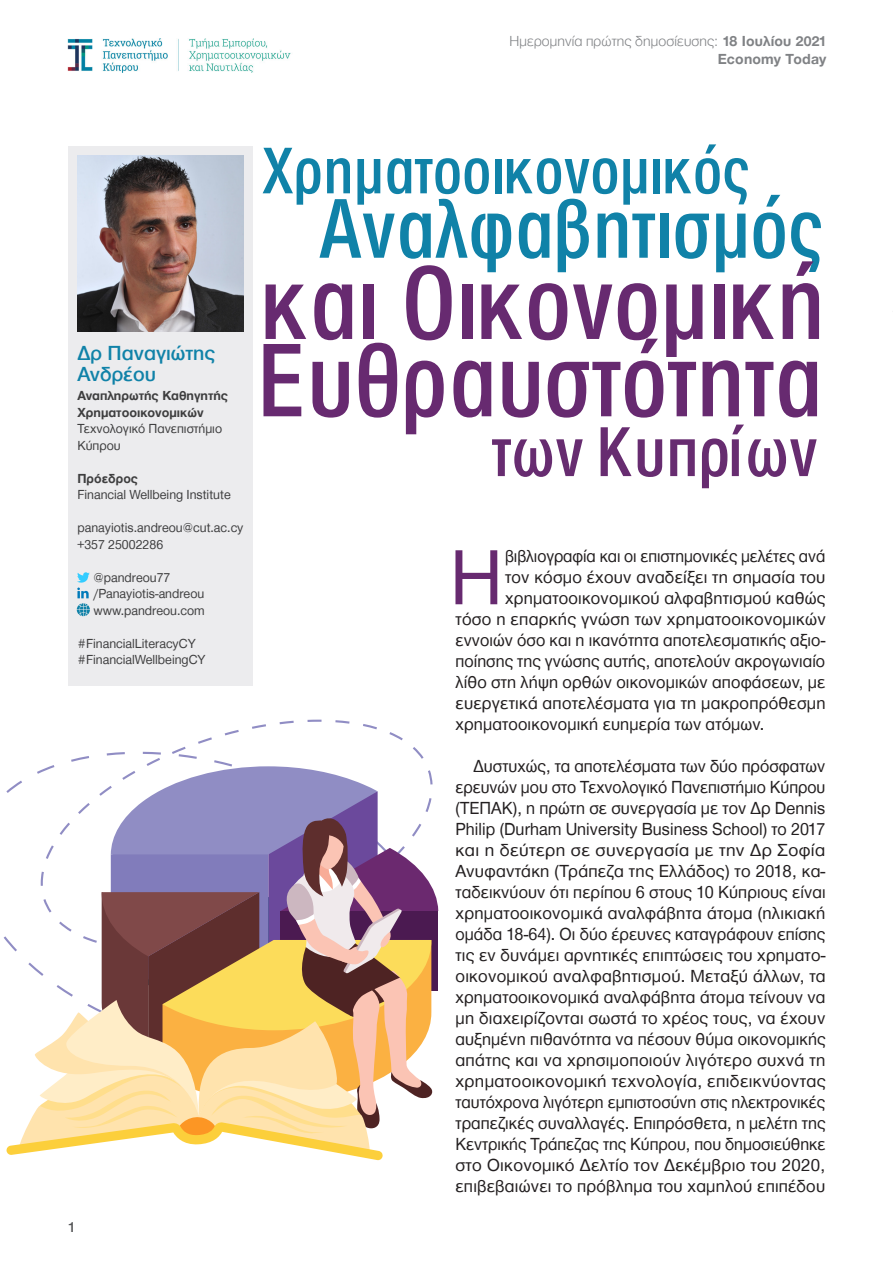
<style>
.page{position:relative;width:893px;height:1263px;background:#fff}
.page>*{position:absolute;margin:0;border:0;box-sizing:border-box;transform-origin:0 0}
.t1{font:condensed 102.45px "Helvetica Neue Condensed";letter-spacing:-.01em;color:#672a70;scale:.95 1}
.t2{font:condensed 82.95px "Helvetica Neue Condensed";letter-spacing:-.01em;color:#1082a8;scale:.95 1}
.t3{font:81px "Helvetica Neue Greek";color:#672a70}
.t4{font:condensed 69.15px "Helvetica Neue Condensed";letter-spacing:-.01em;color:#672c70;scale:.95 1}
.t5{font:condensed 64.5px "Helvetica Neue Condensed";letter-spacing:-.01em;color:#1082a8;scale:.95 1}
.t6{font:500 21px "Helvetica Neue Greek";color:#1082a8}
.t7{font:18px/21px "Helvetica Neue Greek";letter-spacing:.01em;color:#231f20;text-align:justify;scale:.96 1}
.t8{font:18px "Helvetica Neue Greek";letter-spacing:.01em;color:#231f20}
.t9{font:18px "Helvetica Neue Greek";letter-spacing:.01em;color:#231f20;scale:.94 1}
.t10{font:300 15px "Helvetica Neue Greek";letter-spacing:.01em;color:#808285}
.t11{font:700 15px "Helvetica Neue Greek";letter-spacing:.01em;color:#808285}
.t12{font:500 15px "Helvetica Neue Greek";color:#57585a}
.t13{font:13.5px "Helvetica Neue Greek";color:#3e3e3f}
.t14{font:700 13.5px/16.5px "Helvetica Neue Greek";color:#3e3e3f}
.s1{font-weight:700}
.s2{font-weight:400}
</style>
<div class="page">
<svg style="left:143px;top:720px;width:276px;height:32px"></svg>
<svg style="left:6px;top:766px;width:432px;height:394px"></svg>
<div style="left:68px;top:146px;width:184px;height:539px;background:#ececee"></div>
<img style="left:77px;top:156px;width:166px;height:176px">
<svg style="left:77px;top:572px;width:13px;height:44px"></svg>
<img style="left:67px;top:38px;width:224px;height:35px">
<p class="t10" style="left:509px;top:33px;width:319px">Ημερομηνία πρώτης δημοσίευσης: <span class="s1">18 Ιουλίου 2021</span></p>
<p class="t11" style="left:718px;top:51px;width:110px">Economy Today</p>
<p class="t6" style="left:77px;top:341px;width:139px">Δρ Παναγιώτης</p>
<p class="t6" style="left:77px;top:362px;width:80px">Ανδρέου</p>
<p class="t14" style="left:77px;top:388px;width:152px">Αναπληρωτής Καθηγητής<br>Χρηματοοικονομικών<br><span class="s2">Τεχνολογικό Πανεπιστήμιο<br>Κύπρου</span></p>
<p class="t14" style="left:77px;top:470px;width:62px">Πρόεδρος</p>
<p class="t13" style="left:77px;top:488px;width:155px">Financial Wellbeing Institute</p>
<p class="t13" style="left:77px;top:521px;width:168px">panayiotis.andreou@cut.ac.cy</p>
<p class="t13" style="left:77px;top:537px;width:87px">+357 25002286</p>
<p class="t13" style="left:93px;top:570px;width:79px">@pandreou77</p>
<p class="t13" style="left:93px;top:587px;width:112px">/Panayiotis-andreou</p>
<p class="t13" style="left:93px;top:603px;width:113px">www.pandreou.com</p>
<p class="t13" style="left:77px;top:636px;width:120px">#FinancialLiteracyCY</p>
<p class="t13" style="left:77px;top:653px;width:130px">#FinancialWellbeingCΥ</p>
<p class="t12" style="left:68px;top:1219px;width:9px">1</p>
<p class="t5" style="left:262px;top:134px;width:516px">Χρηματοοικονομικός</p>
<p class="t2" style="left:319px;top:181px;width:534px">Αναλφαβητισμός</p>
<p class="t1" style="left:262px;top:245px;width:594px">και Οικονομική</p>
<p class="t1" style="left:258px;top:322px;width:596px">Ευθραυστότητα</p>
<p class="t4" style="left:491px;top:412px;width:345px">των Κυπρίων</p>
<p class="t3" style="left:449px;top:534px;width:55px">Η</p>
<p class="t9" style="left:505px;top:547px;width:342px">βιβλιογραφία και οι επιστημονικές μελέτες ανά</p>
<p class="t8" style="left:505px;top:568px;width:322px">τον κόσμο έχουν αναδείξει τη σημασία του</p>
<p class="t8" style="left:505px;top:589px;width:322px">χρηματοοικονομικού αλφαβητισμού καθώς</p>
<p class="t8" style="left:455px;top:610px;width:372px">τόσο η επαρκής γνώση των χρηματοοικονομικών</p>
<p class="t7" style="left:455px;top:630px;width:387px">εννοιών όσο και η ικανότητα αποτελεσματικής αξιο-</p>
<p class="t7" style="left:455px;top:651px;width:387px">ποίησης της γνώσης αυτής, αποτελούν ακρογωνιαίο</p>
<p class="t8" style="left:455px;top:673px;width:371px">λίθο στη λήψη ορθών οικονομικών αποφάσεων, με</p>
<p class="t8" style="left:455px;top:694px;width:372px">ευεργετικά αποτελέσματα για τη μακροπρόθεσμη</p>
<p class="t8" style="left:455px;top:715px;width:310px">χρηματοοικονομική ευημερία των ατόμων.</p>
<p class="t7" style="left:455px;top:756px;width:387px;text-indent:18px">Δυστυχώς, τα αποτελέσματα των δύο πρόσφατων ερευνών μου στο Τεχνολογικό Πανεπιστήμιο Κύπρου (ΤΕΠΑΚ), η πρώτη σε συνεργασία με τον Δρ Dennis Philip (Durham University Business School) το 2017 και η δεύτερη σε συνεργασία με την Δρ Σοφία Ανυφαντάκη (Τράπεζα της Ελλάδος) το 2018, κα&shy;ταδεικνύουν ότι περίπου 6 στους 10 Κύπριους είναι χρηματοοικονομικά αναλφάβητα άτομα (ηλικιακή ομάδα 18-64). Οι δύο έρευνες καταγράφουν επίσης τις εν δυνάμει αρνητικές επιπτώσεις του χρηματο&shy;οικονομικού αναλφαβητισμού. Μεταξύ άλλων, τα χρηματοοικονομικά αναλφάβητα άτομα τείνουν να μη διαχειρίζονται σωστά το χρέος τους, να έχουν αυξημένη πιθανότητα να πέσουν θύμα οικονομικής απάτης και να χρησιμοποιούν λιγότερο συχνά τη χρηματοοικονομική τεχνολογία, επιδεικνύοντας ταυτόχρονα λιγότερη εμπιστοσύνη στις ηλεκτρονικές τραπεζικές συναλλαγές. Επιπρόσθετα, η μελέτη της Κεντρικής Τράπεζας της Κύπρου, που δημοσιεύθηκε στο Οικονομικό Δελτίο τον Δεκέμβριο του 2020, επιβεβαιώνει το πρόβλημα του χαμηλού επιπέδου</p>
</div>
